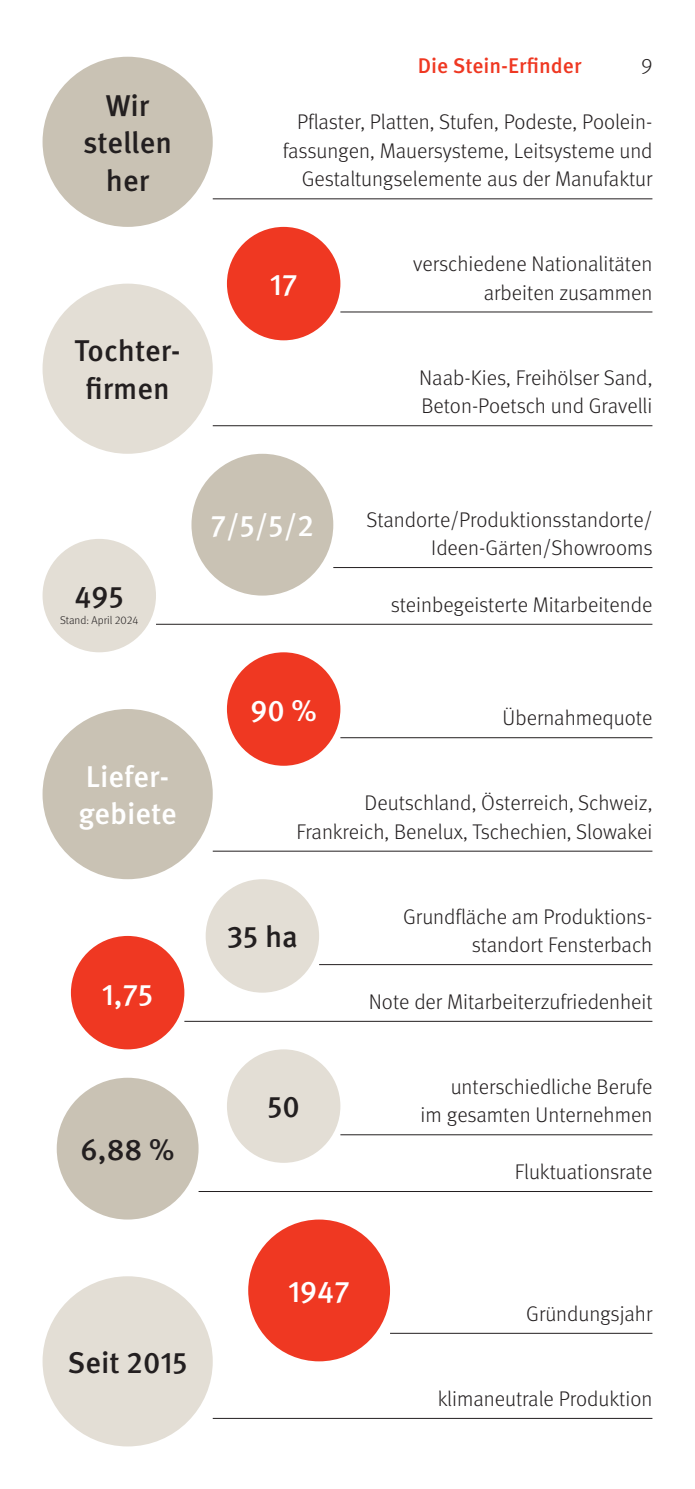
<style>
.page{position:relative;width:695px;height:1489px;background:#fff}
.page>*{position:absolute;margin:0;border:0;box-sizing:border-box;transform-origin:0 0}
.t1{font:500 30px/37.5px "Meta Pro";color:#231f20;text-align:center}
.t2{font:500 30px/37.5px "Meta Pro";color:#fff}
.t3{font:300 21.25px/28.2px "Meta Pro";color:#231f20;text-align:right}
.t4{font:500 21.25px "Meta Pro";color:#ef3822}
.t5{font:300 11.25px "Meta Pro";color:#231f20}
</style>
<div class="page">
<div style="left:43px;top:57px;width:170px;height:170px;background:#c9c2b4;border-radius:50%"></div>
<div style="left:43px;top:283px;width:170px;height:171px;background:#e3ded5;border-radius:50%"></div>
<div style="left:43px;top:709px;width:170px;height:170px;background:#c9c2b4;border-radius:50%"></div>
<div style="left:43px;top:1276px;width:170px;height:170px;background:#e3ded5;border-radius:50%"></div>
<div style="left:57px;top:1077px;width:141px;height:142px;background:#c9c2b4;border-radius:50%"></div>
<div style="left:43px;top:539px;width:113px;height:113px;background:#e3ded5;border-radius:50%"></div>
<div style="left:191px;top:454px;width:142px;height:141px;background:#c9c2b4;border-radius:50%"></div>
<div style="left:206px;top:879px;width:113px;height:113px;background:#e3ded5;border-radius:50%"></div>
<div style="left:71px;top:935px;width:113px;height:114px;background:#ef3822;border-radius:50%"></div>
<div style="left:227px;top:652px;width:113px;height:113px;background:#ef3822;border-radius:50%"></div>
<div style="left:227px;top:227px;width:113px;height:113px;background:#ef3822;border-radius:50%"></div>
<div style="left:227px;top:1049px;width:113px;height:113px;background:#e3ded5;border-radius:50%"></div>
<div style="left:248px;top:1219px;width:142px;height:142px;background:#ef3822;border-radius:50%"></div>
<hr style="left:340px;top:311px;width:312px;height:1px;background:#231f20">
<hr style="left:213px;top:425px;width:439px;height:1px;background:#231f20">
<hr style="left:198px;top:1190px;width:454px;height:1px;background:#231f20">
<hr style="left:184px;top:1020px;width:468px;height:1px;background:#231f20">
<hr style="left:340px;top:1134px;width:312px;height:1px;background:#231f20">
<hr style="left:390px;top:1332px;width:262px;height:1px;background:#231f20">
<hr style="left:213px;top:1417px;width:439px;height:1px;background:#231f20">
<hr style="left:156px;top:624px;width:496px;height:1px;background:#231f20">
<hr style="left:319px;top:964px;width:333px;height:1px;background:#231f20">
<hr style="left:333px;top:567px;width:319px;height:1px;background:#231f20">
<hr style="left:340px;top:737px;width:312px;height:1px;background:#231f20">
<hr style="left:213px;top:850px;width:439px;height:1px;background:#231f20">
<hr style="left:213px;top:198px;width:439px;height:1px;background:#231f20">
<h1 class="t1" style="left:83px;top:84px;width:90px">Wir stellen her</h1>
<h1 class="t1" style="left:74px;top:330px;width:108px">Tochter&shy;firmen</h1>
<p class="t4" style="left:418px;top:49px;width:165px">Die Stein-Erfinder</p>
<p class="t3" style="left:641px;top:50px;width:13px">9</p>
<p class="t3" style="left:283px;top:107px;width:371px">Pflaster, Platten, Stufen, Podeste, Poolein&shy;fassungen, Mauersysteme, Leitsysteme und<br>Gestaltungselemente aus der Manufaktur</p>
<h1 class="t2" style="left:270px;top:264px;width:29px">17</h1>
<p class="t3" style="left:413px;top:249px;width:241px">verschiedene Nationalitäten arbeiten zusammen</p>
<p class="t3" style="left:419px;top:362px;width:235px;text-align:left">Naab-Kies, Freihölser Sand,<br>Beton-Poetsch und Gravelli</p>
<h1 class="t1" style="left:75px;top:576px;width:51px">495</h1>
<p class="t5" style="left:60px;top:612px;width:80px">Stand: April 2024</p>
<h1 class="t2" style="left:78px;top:755px;width:100px">Liefer&shy;gebiete</h1>
<h1 class="t2" style="left:102px;top:973px;width:53px">1,75</h1>
<h1 class="t1" style="left:81px;top:1128px;width:95px">6,88 %</h1>
<h1 class="t2" style="left:210px;top:505px;width:105px">7/5/5/2</h1>
<h1 class="t2" style="left:250px;top:690px;width:68px">90 %</h1>
<p class="t3" style="left:366px;top:504px;width:288px">Standorte/Produktionsstandorte/<br>Ideen-Gärten/Showrooms</p>
<p class="t3" style="left:390px;top:589px;width:263px">steinbegeisterte Mitarbeitende</p>
<p class="t3" style="left:502px;top:702px;width:151px">Übernahmequote</p>
<p class="t3" style="left:296px;top:787px;width:357px">Deutschland, Österreich, Schweiz,<br>Frankreich, Benelux, Tschechien, Slowakei</p>
<h1 class="t1" style="left:227px;top:916px;width:73px">35 ha</h1>
<h1 class="t1" style="left:267px;top:1086px;width:34px">50</h1>
<p class="t3" style="left:403px;top:901px;width:251px">Grundfläche am Produktions&shy;standort Fensterbach</p>
<p class="t3" style="left:369px;top:986px;width:285px">Note der Mitarbeiterzufriedenheit</p>
<p class="t3" style="left:420px;top:1071px;width:233px">unterschiedliche Berufe<br>im gesamten Unternehmen</p>
<p class="t3" style="left:515px;top:1156px;width:139px">Fluktuationsrate</p>
<h1 class="t1" style="left:67px;top:1341px;width:122px">Seit 2015</h1>
<h1 class="t2" style="left:288px;top:1270px;width:63px">1947</h1>
<p class="t3" style="left:526px;top:1297px;width:128px">Gründungsjahr</p>
<p class="t3" style="left:437px;top:1382px;width:216px">klimaneutrale Produktion</p>
</div>
